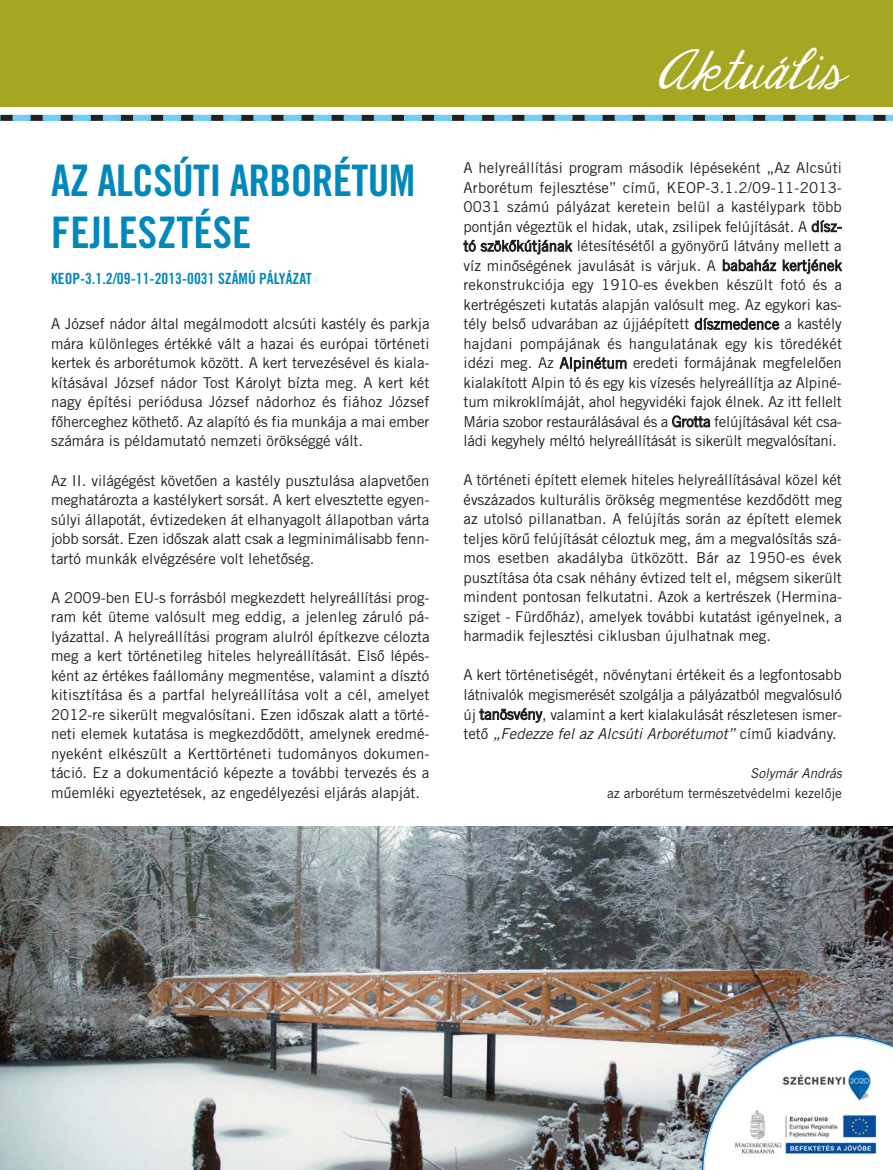
<style>
.page{position:relative;width:893px;height:1170px;background:#fff}
.page>*{position:absolute;margin:0;border:0;box-sizing:border-box;transform-origin:0 0}
.t1{font:italic 45px "Janda Elegant Handwriting";letter-spacing:.025em;color:#fff}
.t2{font:700 43.5px/52.2px "Trade Gothic M Con";letter-spacing:-.015em;color:#08b}
.t3{font:700 15.45px "Trade Gothic M Con";color:#08b}
.t4{font:15px/19.5px "Trade Gothic M";color:#231f20;text-align:justify}
.t5{font:13.5px "Trade Gothic M";color:#231f20}
.t6{font:italic 13.5px "Trade Gothic M";color:#231f20}
.s1{font-style:italic}
</style>
<div class="page">
<svg style="left:0;top:115px;width:893px;height:6px;background:#5189a0"></svg>
<div style="left:0;top:0;width:893px;height:106px;background:#a5a723"></div>
<img style="left:0;top:826px;width:893px;height:343px">
<img style="left:699px;top:1032px;width:194px;height:137px">
<img style="left:703px;top:1035px;width:190px;height:134px">
<h2 class="t2" style="left:51px;top:157px;width:366px">AZ ALCSÚTI ARBORÉTUM<br>FEJLESZTÉSE</h2>
<p class="t3" style="left:51px;top:273px;width:262px">KEOP-3.1.2/09-11-2013-0031 SZÁMÚ PÁLYÁZAT</p>
<p class="t4" style="left:51px;top:315px;width:380px">A József nádor által megálmodott alcsúti kastély és parkja mára különleges értékké vált a hazai és európai történeti kertek és arborétumok között. A kert tervezésével és kiala&shy;kításával József nádor Tost Károlyt bízta meg. A kert két nagy építési periódusa József nádorhoz és fiához József főherceghez köthető. Az alapító és fia munkája a mai ember számára is példamutató nemzeti örökséggé vált.</p>
<p class="t4" style="left:51px;top:471px;width:380px">Az II. világégést követően a kastély pusztulása alapvetően meghatározta a kastélykert sorsát. A kert elvesztette egyen&shy;súlyi állapotát, évtizedeken át elhanyagolt állapotban várta jobb sorsát. Ezen időszak alatt csak a legminimálisabb fenn&shy;tartó munkák elvégzésére volt lehetőség.</p>
<p class="t4" style="left:51px;top:588px;width:380px">A 2009-ben EU-s forrásból megkezdett helyreállítási prog&shy;ram két üteme valósult meg eddig, a jelenleg záruló pá&shy;lyázattal. A helyreállítási program alulról építkezve célozta meg a kert történetileg hiteles helyreállítását. Első lépés&shy;ként az értékes faállomány megmentése, valamint a dísztó kitisztítása és a partfal helyreállítása volt a cél, amelyet 2012-re sikerült megvalósítani. Ezen időszak alatt a törté&shy;neti elemek kutatása is megkezdődött, amelynek eredmé&shy;nyeként elkészült a Kerttörténeti tudományos dokumen&shy;táció. Ez a dokumentáció képezte a további tervezés és a műemléki egyeztetések, az engedélyezési eljárás alapját.</p>
<h1 class="t1" style="left:657px;top:47px;width:187px">Aktuális</h1>
<p class="t4" style="left:463px;top:159px;width:380px">A helyreállítási program második lépéseként „Az Alcsúti Arborétum fejlesztése” című, KEOP-3.1.2/09-11-2013- 0031 számú pályázat keretein belül a kastélypark több pontján végeztük el hidak, utak, zsilipek felújítását. A dísz&shy;tó szökőkútjának létesítésétől a gyönyörű látvány mellett a víz minőségének javulását is várjuk. A babaház kertjének rekonstrukciója egy 1910-es években készült fotó és a kertrégészeti kutatás alapján valósult meg. Az egykori kas&shy;tély belső udvarában az újjáépített díszmedence a kastély hajdani pompájának és hangulatának egy kis töredékét idézi meg. Az Alpinétum eredeti formájának megfelelően kialakított Alpin tó és egy kis vízesés helyreállítja az Alpiné&shy;tum mikroklímáját, ahol hegyvidéki fajok élnek. Az itt fellelt Mária szobor restaurálásával és a Grotta felújításával két csa&shy;ládi kegyhely méltó helyreállítását is sikerült megvalósítani.</p>
<p class="t4" style="left:463px;top:471px;width:380px">A történeti épített elemek hiteles helyreállításával közel két évszázados kulturális örökség megmentése kezdődött meg az utolsó pillanatban. A felújítás során az épített elemek teljes körű felújítását céloztuk meg, ám a megvalósítás szá&shy;mos esetben akadályba ütközött. Bár az 1950-es évek pusztítása óta csak néhány évtized telt el, mégsem sikerült mindent pontosan felkutatni. Azok a kertrészek (Hermina&shy;sziget - Fürdőház), amelyek további kutatást igényelnek, a harmadik fejlesztési ciklusban újulhatnak meg.</p>
<p class="t4" style="left:463px;top:666px;width:380px">A kert történetiségét, növénytani értékeit és a legfontosabb látnivalók megismerését szolgálja a pályázatból megvalósuló új tanösvény, valamint a kert kialakulását részletesen ismer&shy;t e t ő <span class="s1">„Fedezze fel az Alcsúti Arborétumot”</span> c í m ű k i a d v á n y.</p>
<p class="t6" style="left:750px;top:768px;width:96px">Solymár András</p>
<p class="t5" style="left:607px;top:787px;width:236px">az arborétum természetvédelmi kezelője</p>
</div>
